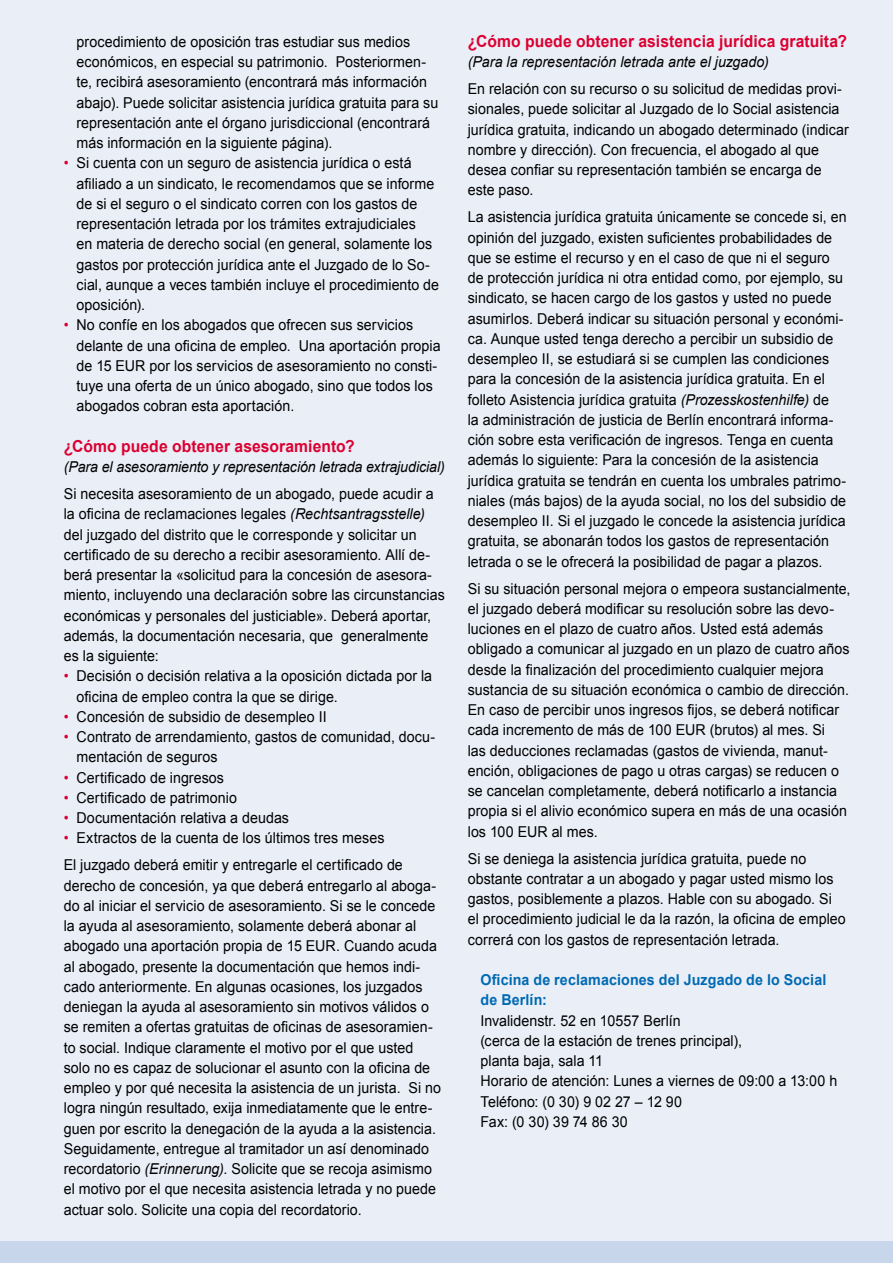
<style>
.page{position:relative;width:893px;height:1263px;background:#eaeef7}
.page>*{position:absolute;margin:0;border:0;box-sizing:border-box;transform-origin:0 0}
.t1{font:700 16.5px "Arial";letter-spacing:.005em;color:#db0031;scale:.95 1}
.t2{font:15px/20.2px "Arial";letter-spacing:.005em;color:#000;scale:.95 1}
.t3{font:italic 15px "Arial";letter-spacing:-.005em;color:#000;scale:.95 1}
.t4{font:700 15px/20.2px "Arial";letter-spacing:.01em;color:#006ab3;scale:.95 1}
.s1{color:#db0031}
.s2{font-style:italic}
</style>
<div class="page">
<div style="left:0;top:1242px;width:893px;height:21px;background:#c8d6ec"></div>
<p class="t2" style="left:77px;top:32px;width:382px">procedimiento de oposición tras estudiar sus medios económicos, en especial su patrimonio. Posteriormen&shy;te, recibirá asesoramiento (encontrará más información abajo). Puede solicitar asistencia jurídica gratuita para su representación ante el órgano jurisdiccional (encontrará más información en la siguiente página).</p>
<p class="t2" style="left:77px;top:153px;width:383px;text-indent:-13px"><span class="s1">•</span> Si cuenta con un seguro de asistencia jurídica o está afiliado a un sindicato, le recomendamos que se informe de si el seguro o el sindicato corren con los gastos de representación letrada por los trámites extrajudiciales<br>en materia de derecho social (en general, solamente los gastos por protección jurídica ante el Juzgado de lo So&shy;cial, aunque a veces también incluye el procedimiento de oposición).</p>
<p class="t2" style="left:77px;top:315px;width:385px;text-indent:-13px"><span class="s1">•</span> No confíe en los abogados que ofrecen sus servicios delante de una oficina de empleo. Una aportación propia de 15 EUR por los servicios de asesoramiento no consti&shy;tuye una oferta de un único abogado, sino que todos los abogados cobran esta aportación.</p>
<p class="t1" style="left:64px;top:435px;width:308px">¿Cómo puede obtener asesoramiento?</p>
<p class="t3" style="left:64px;top:457px;width:403px">(Para el asesoramiento y representación letrada extrajudicial)</p>
<p class="t2" style="left:64px;top:484px;width:403px">Si necesita asesoramiento de un abogado, puede acudir a la oficina de reclamaciones legales <span class="s2">(Rechtsantragsstelle) </span>del juzgado del distrito que le corresponde y solicitar un certificado de su derecho a recibir asesoramiento. Allí de&shy;berá presentar la «solicitud para la concesión de asesora&shy;miento, incluyendo una declaración sobre las circunstancias económicas y personales del justiciable». Deberá aportar, además, la documentación necesaria, que generalmente es la siguiente:</p>
<p class="t2" style="left:77px;top:666px;width:376px;text-indent:-13px"><span class="s1">•</span> Decisión o decisión relativa a la oposición dictada por la oficina de empleo contra la que se dirige.</p>
<p class="t2" style="left:64px;top:707px;width:278px"><span class="s1">•</span> Concesión de subsidio de desempleo II</p>
<p class="t2" style="left:77px;top:727px;width:379px;text-indent:-13px"><span class="s1">•</span> Contrato de arrendamiento, gastos de comunidad, docu&shy;mentación de seguros</p>
<p class="t2" style="left:64px;top:767px;width:170px"><span class="s1">•</span> Certificado de ingresos</p>
<p class="t2" style="left:64px;top:788px;width:184px"><span class="s1">•</span> Certificado de patrimonio</p>
<p class="t2" style="left:64px;top:808px;width:239px"><span class="s1">•</span> Documentación relativa a deudas</p>
<p class="t2" style="left:64px;top:825px;width:358px;line-height:27px"><span class="s1">•</span> Extractos de la cuenta de los últimos tres meses<br>El juzgado deberá emitir y entregarle el certificado de</p>
<p class="t2" style="left:64px;top:875px;width:399px">derecho de concesión, ya que deberá entregarlo al aboga&shy;do al iniciar el servicio de asesoramiento. Si se le concede la ayuda al asesoramiento, solamente deberá abonar al abogado una aportación propia de 15 EUR. Cuando acuda al abogado, presente la documentación que hemos indi&shy;cado anteriormente. En algunas ocasiones, los juzgados deniegan la ayuda al asesoramiento sin motivos válidos o se remiten a ofertas gratuitas de oficinas de asesoramien&shy;to social. Indique claramente el motivo por el que usted solo no es capaz de solucionar el asunto con la oficina de empleo y por qué necesita la asistencia de un jurista. Si no logra ningún resultado, exija inmediatamente que le entre&shy;guen por escrito la denegación de la ayuda a la asistencia.<br>Seguidamente, entregue al tramitador un así denominado recordatorio <span class="s2">(Erinnerung)</span>. Solicite que se recoja asimismo el motivo por el que necesita asistencia letrada y no puede actuar solo. Solicite una copia del recordatorio.</p>
<p class="t1" style="left:468px;top:30px;width:401px">¿Cómo puede obtener asistencia jurídica gratuita?</p>
<p class="t3" style="left:468px;top:52px;width:318px">(Para la representación letrada ante el juzgado)</p>
<p class="t2" style="left:468px;top:79px;width:403px">En relación con su recurso o su solicitud de medidas provi&shy;sionales, puede solicitar al Juzgado de lo Social asistencia jurídica gratuita, indicando un abogado determinado (indicar nombre y dirección). Con frecuencia, el abogado al que desea confiar su representación también se encarga de este paso.</p>
<p class="t2" style="left:468px;top:207px;width:400px">La asistencia jurídica gratuita únicamente se concede si, en opinión del juzgado, existen suficientes probabilidades de que se estime el recurso y en el caso de que ni el seguro de protección jurídica ni otra entidad como, por ejemplo, su sindicato, se hacen cargo de los gastos y usted no puede asumirlos. Deberá indicar su situación personal y económi&shy;ca. Aunque usted tenga derecho a percibir un subsidio de desempleo II, se estudiará si se cumplen las condiciones para la concesión de la asistencia jurídica gratuita. En el folleto Asistencia jurídica gratuita <span class="s2">(Prozesskostenhilfe)</span> de<br>la administración de justicia de Berlín encontrará informa&shy;ción sobre esta verificación de ingresos. Tenga en cuenta además lo siguiente: Para la concesión de la asistencia jurídica gratuita se tendrán en cuenta los umbrales patrimo&shy;niales (más bajos) de la ayuda social, no los del subsidio de desempleo II. Si el juzgado le concede la asistencia jurídica gratuita, se abonarán todos los gastos de representación letrada o se le ofrecerá la posibilidad de pagar a plazos.</p>
<p class="t2" style="left:468px;top:578px;width:404px">Si su situación personal mejora o empeora sustancialmente, el juzgado deberá modificar su resolución sobre las devo&shy;luciones en el plazo de cuatro años. Usted está además obligado a comunicar al juzgado en un plazo de cuatro años desde la finalización del procedimiento cualquier mejora sustancia de su situación económica o cambio de dirección.<br>En caso de percibir unos ingresos fijos, se deberá notificar cada incremento de más de 100 EUR (brutos) al mes. Si<br>las deducciones reclamadas (gastos de vivienda, manut&shy;ención, obligaciones de pago u otras cargas) se reducen o se cancelan completamente, deberá notificarlo a instancia propia si el alivio económico supera en más de una ocasión los 100 EUR al mes.</p>
<p class="t2" style="left:468px;top:848px;width:399px">Si se deniega la asistencia jurídica gratuita, puede no obstante contratar a un abogado y pagar usted mismo los gastos, posiblemente a plazos. Hable con su abogado. Si el procedimiento judicial le da la razón, la oficina de empleo correrá con los gastos de representación letrada.</p>
<p class="t4" style="left:480px;top:970px;width:366px">Oficina de reclamaciones del Juzgado de lo Social de Berlín:</p>
<p class="t2" style="left:480px;top:1010px;width:377px">Invalidenstr. 52 en 10557 Berlín<br>(cerca de la estación de trenes principal),<br>planta baja, sala 11<br>Horario de atención: Lunes a viernes de 09:00 a 13:00 h Teléfono: (0 30) 9 02 27 – 12 90<br>Fax: (0 30) 39 74 86 30</p>
</div>
